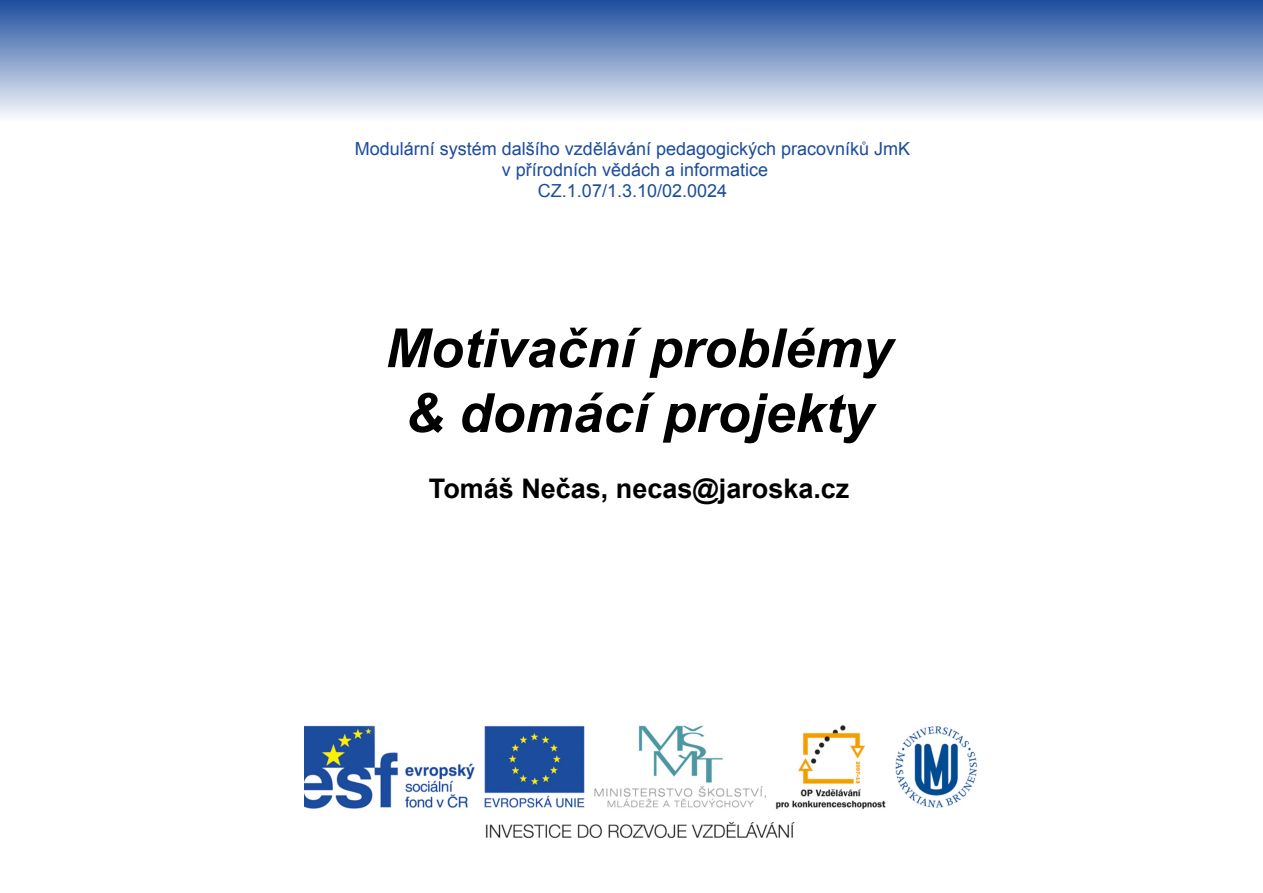
<style>
.page{position:relative;width:1263px;height:893px;background:#fff}
.page>*{position:absolute;margin:0;border:0;box-sizing:border-box;transform-origin:0 0}
.t1{font:italic 700 54px/64.8px "Arial";color:#000;text-align:center}
.t2{font:700 27px "Arial";color:#000}
.t3{font:18px/21.3px "Arial";color:#1c4c9d;text-align:center}
</style>
<div class="page">
<div style="left:0;top:0;width:1263px;height:122px;background:linear-gradient(to bottom,#1d4d9e,#fbfcfd)"></div>
<img style="left:305px;top:725px;width:673px;height:113px">
<p class="t3" style="left:355px;top:138px;width:557px">Modulární systém dalšího vzdělávání pedagogických pracovníků JmK v přírodních vědách a informatice<br>CZ.1.07/1.3.10/02.0024</p>
<h1 class="t1" style="left:386px;top:318px;width:509px">Motivační problémy &amp; domácí projekty</h1>
<h2 class="t2" style="left:429px;top:471px;width:422px">Tomáš Nečas, necas@jaroska.cz</h2>
</div>
